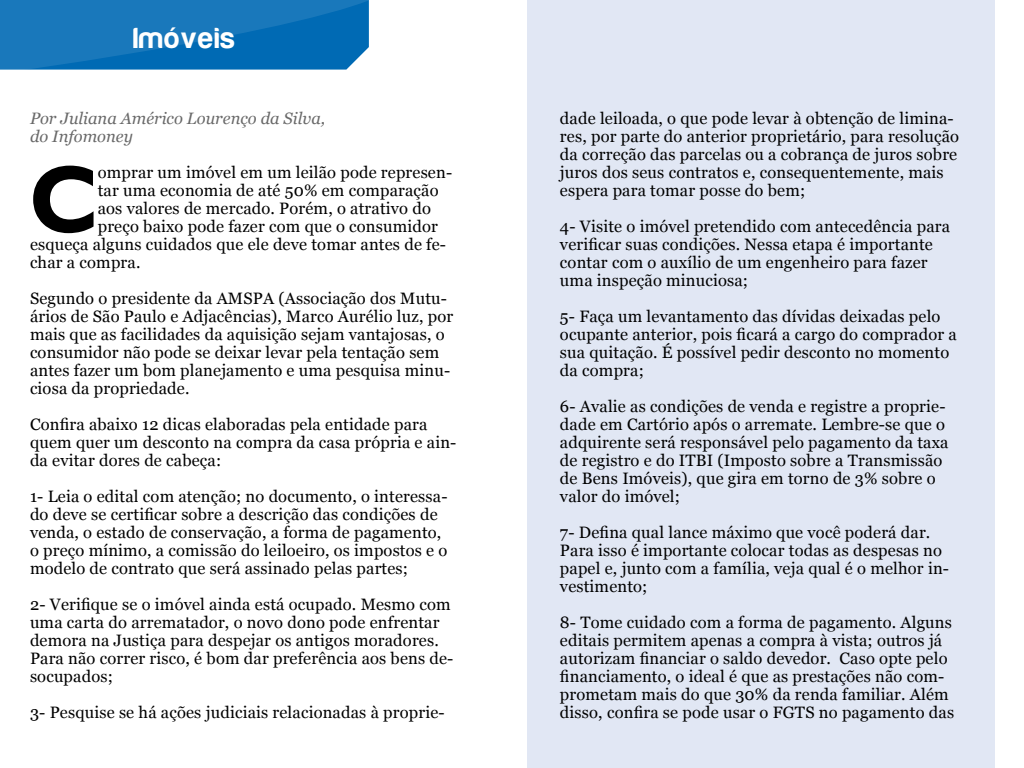
<style>
.page{position:relative;width:1024px;height:768px;background:#fff}
.page>*{position:absolute;margin:0;border:0;box-sizing:border-box;transform-origin:0 0}
.t1{font:700 95.6px "Humanist 521 BT";color:#000}
.t2{font:30px "Harabara";letter-spacing:.05em;color:#fff}
.t3{font:16.5px/18px "Georgia";letter-spacing:.01em;color:#000}
.t4{font:italic 16.5px/18px "Georgia";color:#696969}
</style>
<div class="page">
<div style="left:527px;top:0;width:467px;height:768px;background:#e1e7f4"></div>
<svg style="left:0;top:0;width:369px;height:70px;background:#1274b9"></svg>
<h2 class="t2" style="left:133px;top:22px;width:103px">Imóveis</h2>
<p class="t4" style="left:30px;top:109px;width:297px">Por Juliana Américo Lourenço da Silva, do Infomoney</p>
<h1 class="t1" style="left:30px;top:140px;width:62px">C</h1>
<p class="t3" style="left:98px;top:163px;width:356px">omprar um imóvel em um leilão pode represen-</p>
<p class="t3" style="left:98px;top:181px;width:342px">tar uma economia de até 50% em comparação</p>
<p class="t3" style="left:98px;top:199px;width:335px">aos valores de mercado. Porém, o atrativo do</p>
<p class="t3" style="left:98px;top:217px;width:342px">preço baixo pode fazer com que o consumidor</p>
<p class="t3" style="left:30px;top:235px;width:418px">esqueça alguns cuidados que ele deve tomar antes de fe-</p>
<p class="t3" style="left:30px;top:253px;width:112px">char a compra.</p>
<p class="t3" style="left:30px;top:289px;width:425px">Segundo o presidente da AMSPA (Associação dos Mutu&shy;ários de São Paulo e Adjacências), Marco Aurélio luz, por mais que as facilidades da aquisição sejam vantajosas, o consumidor não pode se deixar levar pela tentação sem antes fazer um bom planejamento e uma pesquisa minu&shy;ciosa da propriedade.</p>
<p class="t3" style="left:30px;top:415px;width:428px">Confira abaixo 12 dicas elaboradas pela entidade para quem quer um desconto na compra da casa própria e ain&shy;da evitar dores de cabeça:</p>
<p class="t3" style="left:30px;top:487px;width:419px">1- Leia o edital com atenção; no documento, o interessa&shy;do deve se certificar sobre a descrição das condições de venda, o estado de conservação, a forma de pagamento, o preço mínimo, a comissão do leiloeiro, os impostos e o modelo de contrato que será assinado pelas partes;</p>
<p class="t3" style="left:30px;top:595px;width:425px">2- Verifique se o imóvel ainda está ocupado. Mesmo com uma carta do arrematador, o novo dono pode enfrentar demora na Justiça para despejar os antigos moradores.<br>Para não correr risco, é bom dar preferência aos bens de&shy;socupados;</p>
<p class="t3" style="left:30px;top:703px;width:416px">3- Pesquise se há ações judiciais relacionadas à proprie-</p>
<p class="t3" style="left:560px;top:109px;width:401px">dade leiloada, o que pode levar à obtenção de limina&shy;res, por parte do anterior proprietário, para resolução da correção das parcelas ou a cobrança de juros sobre juros dos seus contratos e, consequentemente, mais espera para tomar posse do bem;</p>
<p class="t3" style="left:560px;top:217px;width:392px">4- Visite o imóvel pretendido com antecedência para verificar suas condições. Nessa etapa é importante contar com o auxílio de um engenheiro para fazer uma inspeção minuciosa;</p>
<p class="t3" style="left:560px;top:307px;width:398px">5- Faça um levantamento das dívidas deixadas pelo ocupante anterior, pois ficará a cargo do comprador a sua quitação. É possível pedir desconto no momento da compra;</p>
<p class="t3" style="left:560px;top:397px;width:390px">6- Avalie as condições de venda e registre a proprie&shy;dade em Cartório após o arremate. Lembre-se que o adquirente será responsável pelo pagamento da taxa de registro e do ITBI (Imposto sobre a Transmissão de Bens Imóveis), que gira em torno de 3% sobre o valor do imóvel;</p>
<p class="t3" style="left:560px;top:523px;width:391px">7- Defina qual lance máximo que você poderá dar.<br>Para isso é importante colocar todas as despesas no papel e, junto com a família, veja qual é o melhor in&shy;vestimento;</p>
<p class="t3" style="left:560px;top:613px;width:396px">8- Tome cuidado com a forma de pagamento. Alguns editais permitem apenas a compra à vista; outros já autorizam financiar o saldo devedor. Caso opte pelo financiamento, o ideal é que as prestações não com&shy;prometam mais do que 30% da renda familiar. Além disso, confira se pode usar o FGTS no pagamento das</p>
</div>
